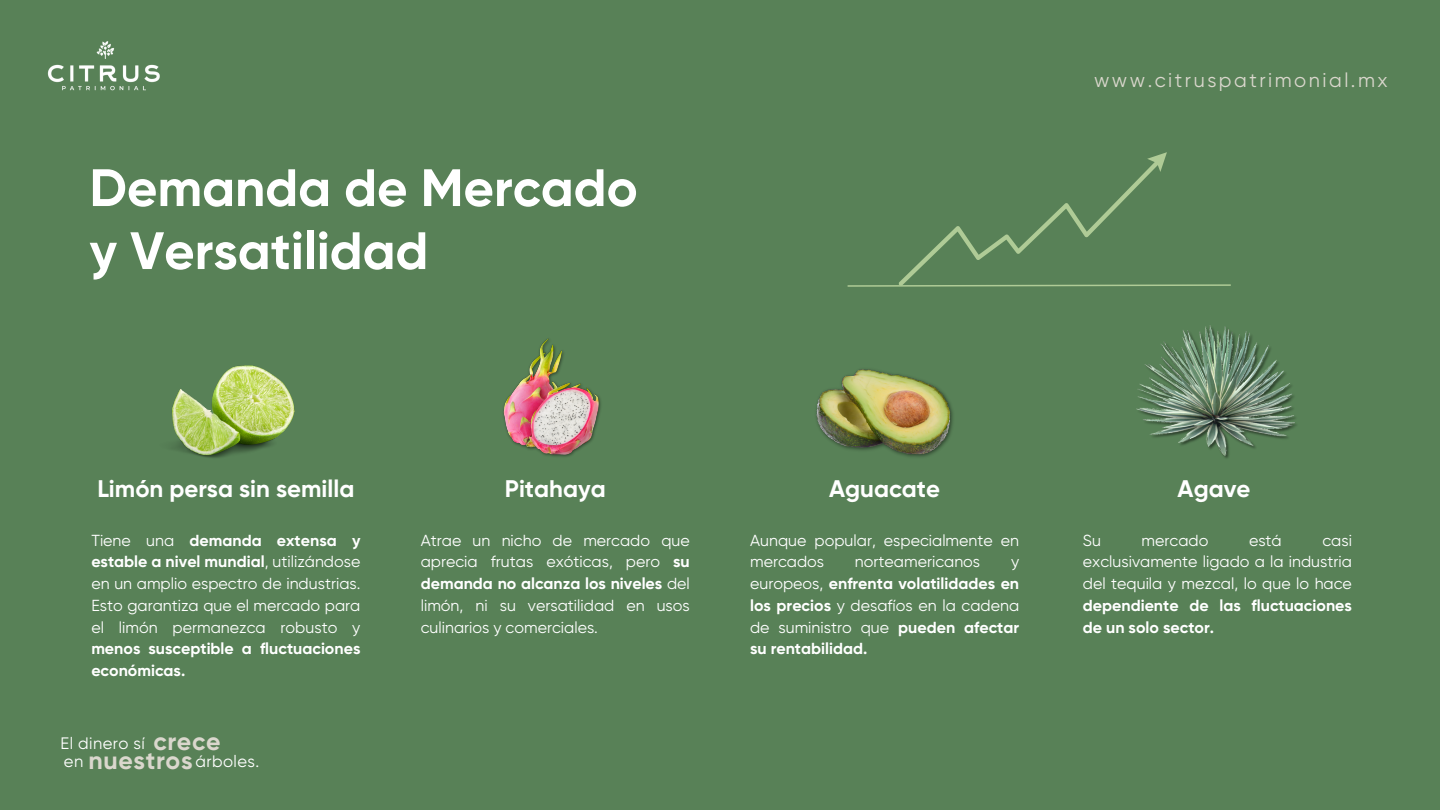
<style>
.page{position:relative;width:1440px;height:810px;background:#588157}
.page>*{position:absolute;margin:0;border:0;box-sizing:border-box;transform-origin:0 0}
.t1{font:700 52.5px/63px "Gilroy";color:#fff}
.t2{font:700 24.9px "Gilroy";letter-spacing:.025em;color:#dad7cd}
.t3{font:700 24px "Gilroy";color:#fff}
.t4{font:20px "Gilroy";letter-spacing:.125em;color:#dad7cd}
.t5{font:16.6px "Gilroy";letter-spacing:.025em;color:#fff}
.t6{font:16px/21.8px "Gilroy";color:#fff;text-align:justify}
.t7{font:700 16px/21.8px "Gilroy";color:#fff;text-align:justify}
.s1{font-weight:700}
.s2{font-weight:400}
</style>
<div class="page">
<img style="left:47px;top:41px;width:113px;height:50px">
<img style="left:172px;top:365px;width:123px;height:93px">
<img style="left:503px;top:338px;width:98px;height:119px">
<img style="left:816px;top:369px;width:137px;height:88px">
<svg style="left:847px;top:152px;width:384px;height:135px"></svg>
<img style="left:1136px;top:325px;width:161px;height:134px">
<p class="t1" style="left:90px;top:157px;width:550px">Demanda de Mercado y Versatilidad</p>
<p class="t4" style="left:1094px;top:68px;width:295px">www.citruspatrimonial.mx</p>
<h2 class="t3" style="left:97px;top:474px;width:259px">Limón persa sin semilla</h2>
<p class="t3" style="left:505px;top:474px;width:102px">Pitahaya</p>
<p class="t3" style="left:829px;top:474px;width:113px">Aguacate</p>
<p class="t3" style="left:1178px;top:474px;width:74px">Agave</p>
<p class="t6" style="left:91px;top:529px;width:271px">Tiene una <span class="s1">demanda extensa y estable a nivel mundial</span>, utilizándose en un amplio espectro de industrias.<br>Esto garantiza que el mercado para el limón permanezca robusto y <span class="s1">menos susceptible a fluctuaciones económicas.</span></p>
<h2 class="t6" style="left:421px;top:529px;width:271px">Atrae un nicho de mercado que aprecia frutas exóticas, pero <span class="s1">su demanda no alcanza los niveles</span> del limón, ni su versatilidad en usos culinarios y comerciales.</h2>
<p class="t6" style="left:750px;top:529px;width:271px">Aunque popular, especialmente en mercados</p>
<h2 class="t6" style="left:1083px;top:529px;width:20px">Su</h2>
<h2 class="t6" style="left:1142px;top:529px;width:68px">mercado</h2>
<h2 class="t6" style="left:1249px;top:529px;width:34px">está</h2>
<h2 class="t6" style="left:1083px;top:529px;width:271px;text-indent:240px">casi exclusivamente ligado a la industria del tequila y mezcal, lo que lo hace <span class="s1">dependiente de las fluctuaciones de un solo sector.</span></h2>
<p class="t6" style="left:855px;top:551px;width:127px">norteamericanos</p>
<p class="t7" style="left:750px;top:551px;width:271px;text-indent:261px"><span class="s2">y europeos,</span> enfrenta volatilidades en los precios <span class="s2">y desafíos en la cadena de suministro que</span> pueden afectar su rentabilidad.</p>
<h2 class="t5" style="left:60px;top:734px;width:86px">El dinero sí</h2>
<p class="t2" style="left:153px;top:726px;width:69px">crece</p>
<h2 class="t5" style="left:64px;top:752px;width:21px">en</h2>
<p class="t2" style="left:88px;top:745px;width:106px">nuestros</p>
<h2 class="t5" style="left:195px;top:752px;width:65px">árboles.</h2>
</div>
